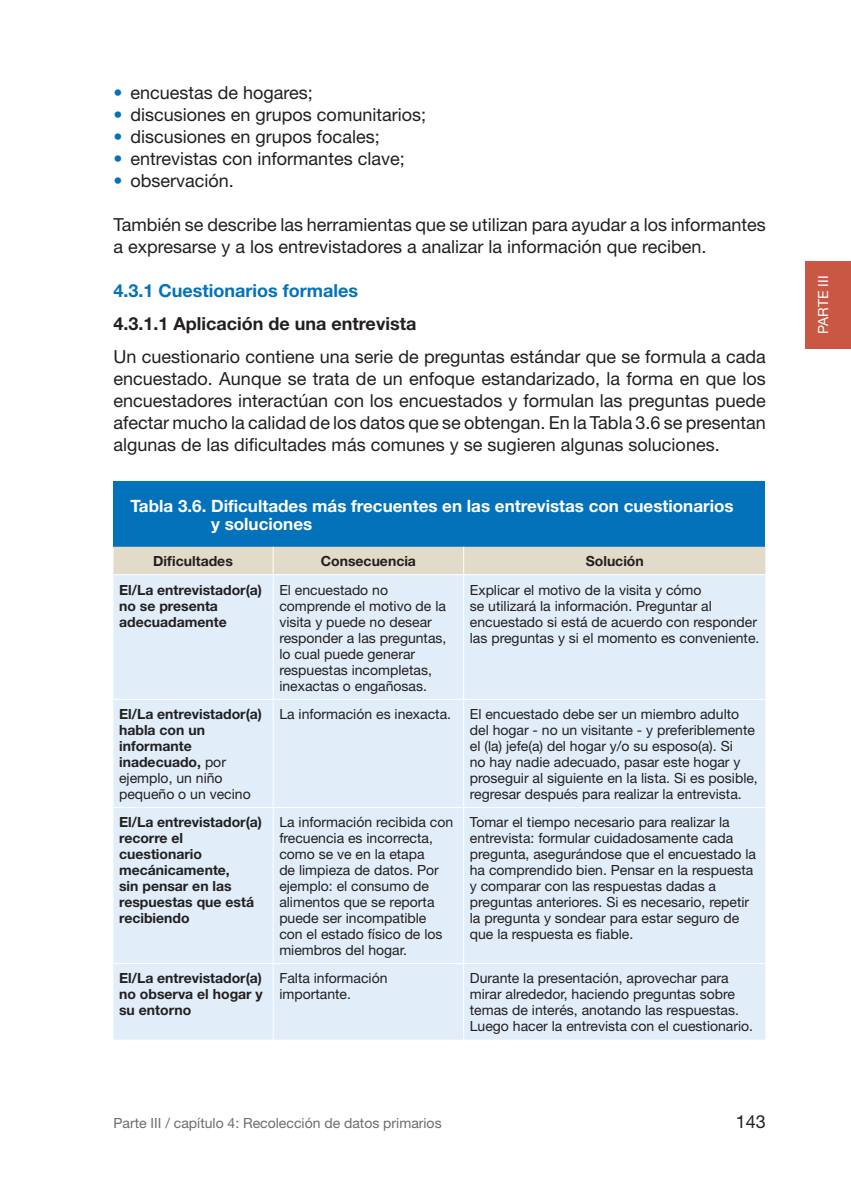
<style>
.page{position:relative;width:851px;height:1191px;background:#fff}
.page>*{position:absolute;margin:0;border:0;box-sizing:border-box;transform-origin:0 0}
.t1{font:18px/22px "Helvetica Neue";color:#231f20}
.t2{font:700 18px "Helvetica Neue";color:#231f20}
.t3{font:700 18px "Helvetica Neue";color:#0372bb}
.t4{font:700 17px/18px "Helvetica Neue";color:#fff}
.t5{font:14px/16px "Helvetica Neue";color:#231f20}
.t6{font:700 14px/16px "Helvetica Neue";color:#231f20}
.t7{font:14px "Helvetica Neue";color:#6c6d70}
.t8{font:14px "Helvetica Neue";letter-spacing:.01em;color:#fff}
.s1{color:#0372bb}
.s2{font-weight:400}
</style>
<div class="page">
<div style="left:805px;top:261px;width:45px;height:88px;background:#ca5744"></div>
<div style="left:113px;top:481px;width:652px;height:66px;background:#0372bb"></div>
<div style="left:113px;top:575px;width:652px;height:464px;background:#e1edf8"></div>
<div style="left:113px;top:547px;width:652px;height:27px;background:#e3dbc9"></div>
<hr style="left:272px;top:575px;width:1px;height:124px;background:#fff">
<hr style="left:463px;top:575px;width:1px;height:124px;background:#fff">
<hr style="left:113px;top:699px;width:160px;height:1px;background:#fff">
<hr style="left:273px;top:699px;width:190px;height:1px;background:#fff">
<hr style="left:272px;top:700px;width:1px;height:107px;background:#fff">
<hr style="left:463px;top:699px;width:302px;height:1px;background:#fff">
<hr style="left:463px;top:700px;width:1px;height:107px;background:#fff">
<hr style="left:113px;top:807px;width:160px;height:1px;background:#fff">
<hr style="left:273px;top:807px;width:190px;height:1px;background:#fff">
<hr style="left:272px;top:808px;width:1px;height:155px;background:#fff">
<hr style="left:463px;top:807px;width:302px;height:1px;background:#fff">
<hr style="left:463px;top:808px;width:1px;height:155px;background:#fff">
<hr style="left:113px;top:963px;width:160px;height:1px;background:#fff">
<hr style="left:273px;top:963px;width:190px;height:1px;background:#fff">
<hr style="left:272px;top:964px;width:1px;height:75px;background:#fff">
<hr style="left:463px;top:963px;width:302px;height:1px;background:#fff">
<hr style="left:463px;top:964px;width:1px;height:75px;background:#fff">
<p class="t1" style="left:113px;top:82px;width:201px"><span class="s1">•</span> encuestas de hogares;</p>
<p class="t1" style="left:113px;top:104px;width:314px"><span class="s1">•</span> discusiones en grupos comunitarios;</p>
<p class="t1" style="left:113px;top:126px;width:268px"><span class="s1">•</span> discusiones en grupos focales;</p>
<p class="t1" style="left:113px;top:148px;width:293px"><span class="s1">•</span> entrevistas con informantes clave;</p>
<p class="t1" style="left:113px;top:170px;width:122px"><span class="s1">•</span> observación.</p>
<p class="t1" style="left:113px;top:214px;width:653px">También se describe las herramientas que se utilizan para ayudar a los informantes a expresarse y a los entrevistadores a analizar la información que reciben.</p>
<p class="t3" style="left:113px;top:280px;width:246px">4.3.1 Cuestionarios formales</p>
<p class="t2" style="left:113px;top:313px;width:304px">4.3.1.1 Aplicación de una entrevista</p>
<p class="t1" style="left:113px;top:346px;width:654px;text-align:justify">Un cuestionario contiene una serie de preguntas estándar que se formula a cada encuestado. Aunque se trata de un enfoque estandarizado, la forma en que los encuestadores interactúan con los encuestados y formulan las preguntas puede afectar mucho la calidad de los datos que se obtengan. En la Tabla 3.6 se presentan algunas de las dificultades más comunes y se sugieren algunas soluciones.</p>
<p class="t4" style="left:211px;top:496px;width:524px;text-indent:-81px">Tabla 3.6. Dificultades más frecuentes en las entrevistas con cuestionarios y soluciones</p>
<p class="t6" style="left:153px;top:553px;width:81px">Dificultades</p>
<p class="t6" style="left:321px;top:553px;width:97px">Consecuencia</p>
<p class="t6" style="left:585px;top:553px;width:60px">Solución</p>
<p class="t6" style="left:119px;top:581px;width:144px">El/La entrevistador(a) no se presenta adecuadamente</p>
<p class="t5" style="left:279px;top:581px;width:169px">El encuestado no comprende el motivo de la visita y puede no desear responder a las preguntas, lo cual puede generar respuestas incompletas, inexactas o engañosas.</p>
<p class="t5" style="left:470px;top:581px;width:291px">Explicar el motivo de la visita y cómo<br>se utilizará la información. Preguntar al encuestado si está de acuerdo con responder las preguntas y si el momento es conveniente.</p>
<p class="t6" style="left:119px;top:705px;width:144px">El/La entrevistador(a) habla con un informante inadecuado, <span class="s2">por ejemplo, un niño pequeño o un vecino</span></p>
<p class="t5" style="left:279px;top:705px;width:173px">La información es inexacta.</p>
<p class="t5" style="left:470px;top:705px;width:289px">El encuestado debe ser un miembro adulto del hogar - no un visitante - y preferiblemente el (la) jefe(a) del hogar y/o su esposo(a). Si<br>no hay nadie adecuado, pasar este hogar y proseguir al siguiente en la lista. Si es posible, regresar después para realizar la entrevista.</p>
<p class="t6" style="left:119px;top:813px;width:144px">El/La entrevistador(a) recorre el cuestionario mecánicamente,<br>sin pensar en las respuestas que está recibiendo</p>
<p class="t5" style="left:279px;top:814px;width:175px">La información recibida con frecuencia es incorrecta, como se ve en la etapa<br>de limpieza de datos. Por ejemplo: el consumo de alimentos que se reporta puede ser incompatible con el estado físico de los miembros del hogar.</p>
<p class="t5" style="left:470px;top:814px;width:288px">Tomar el tiempo necesario para realizar la entrevista: formular cuidadosamente cada pregunta, asegurándose que el encuestado la ha comprendido bien. Pensar en la respuesta y comparar con las respuestas dadas a preguntas anteriores. Si es necesario, repetir la pregunta y sondear para estar seguro de que la respuesta es fiable.</p>
<p class="t6" style="left:119px;top:969px;width:145px;text-align:justify">El/La entrevistador(a) no observa el hogar y su entorno</p>
<p class="t5" style="left:279px;top:970px;width:110px">Falta información importante.</p>
<p class="t5" style="left:470px;top:970px;width:285px">Durante la presentación, aprovechar para mirar alrededor, haciendo preguntas sobre temas de interés, anotando las respuestas.<br>Luego hacer la entrevista con el cuestionario.</p>
<p class="t7" style="left:113px;top:1114px;width:329px">Parte III / capítulo 4: Recolección de datos primarios</p>
<p class="t1" style="left:735px;top:1110px;width:32px">143</p>
<p class="t8" style="left:814px;top:334px;width:60px;rotate:-90deg">PARTE III</p>
</div>
